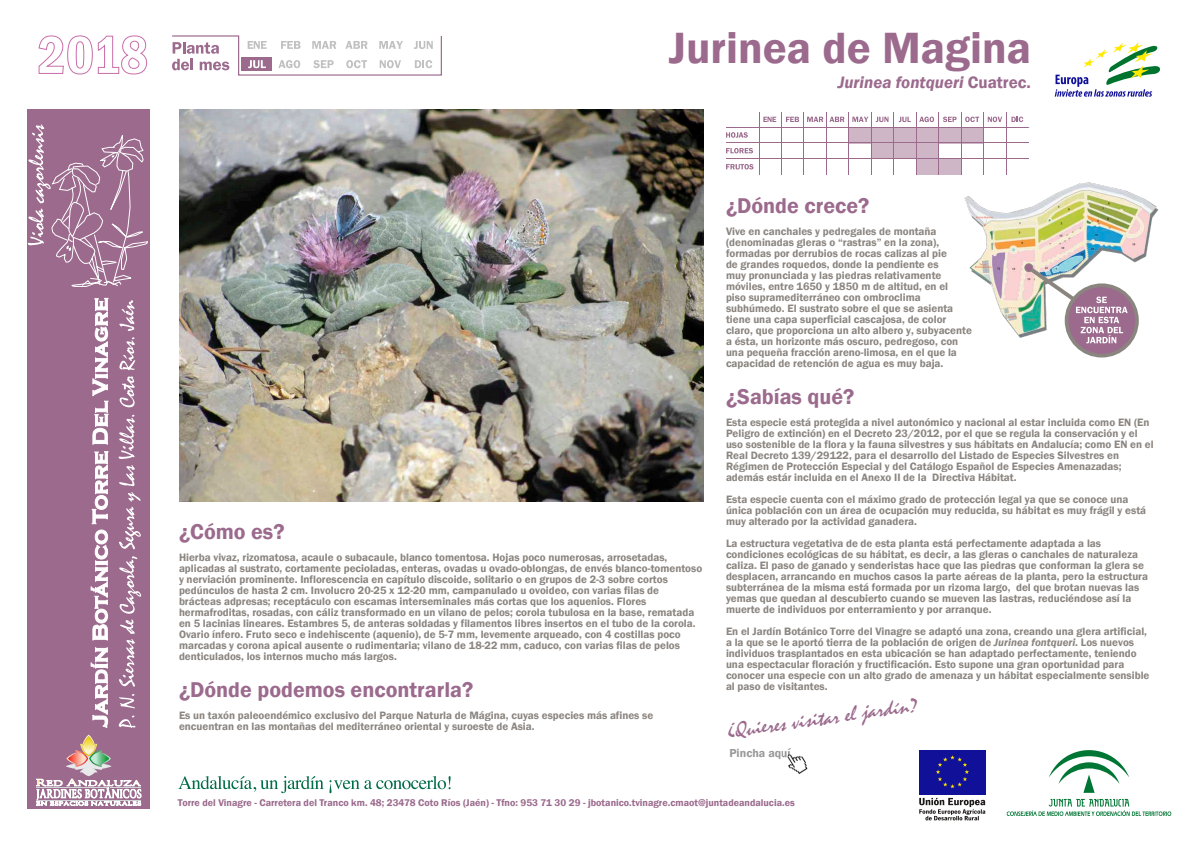
<style>
.page{position:relative;width:1190px;height:841px;background:#fff}
.page>*{position:absolute;margin:0;border:0;box-sizing:border-box;transform-origin:0 0}
.t1{font:600 45px "Franklin Gothic";color:#9b6a8d}
.t2{font:600 22px "Franklin Gothic";color:#9b6a8d}
.t3{font:21.8px "Mistral";color:#9b6a8d}
.t4{font:italic 600 17px "Franklin Gothic";color:#9b6a8d}
.t5{font:600 11.9px "Franklin Gothic";color:#999}
.t6{font:600 11px/11px "Franklin Gothic";color:#8b8580}
.t7{font:600 10px "Franklin Gothic";color:#9b6a8d}
.s1{font-style:normal}
.s2{font-style:italic}
</style>
<div class="page">
<img style="left:179px;top:109px;width:525px;height:393px">
<div style="left:27px;top:109px;width:123px;height:699px;background:#9b6a8d"></div>
<svg style="left:28px;top:124px;width:120px;height:604px"></svg>
<div style="left:916px;top:159px;width:45px;height:16px;background:#ceb6c7"></div>
<div style="left:871px;top:143px;width:67px;height:15px;background:#ceb6c7"></div>
<div style="left:849px;top:127px;width:134px;height:16px;background:#ceb6c7"></div>
<svg style="left:172px;top:35px;width:270px;height:41px"></svg>
<img style="left:784px;top:749px;width:24px;height:25px">
<svg style="left:763px;top:117px;width:13px;height:5px"></svg>
<hr style="left:726px;top:127px;width:303px;height:1px;background:#9b6a8d">
<hr style="left:726px;top:143px;width:303px;height:1px;background:#9b6a8d">
<hr style="left:726px;top:158px;width:303px;height:1px;background:#9b6a8d">
<hr style="left:759px;top:112px;width:1px;height:63px;background:#9b6a8d">
<hr style="left:781px;top:112px;width:1px;height:63px;background:#9b6a8d">
<hr style="left:804px;top:112px;width:1px;height:63px;background:#9b6a8d">
<hr style="left:826px;top:112px;width:1px;height:63px;background:#9b6a8d">
<hr style="left:849px;top:112px;width:1px;height:63px;background:#9b6a8d">
<hr style="left:871px;top:112px;width:1px;height:63px;background:#9b6a8d">
<hr style="left:893px;top:112px;width:1px;height:63px;background:#9b6a8d">
<hr style="left:916px;top:112px;width:1px;height:63px;background:#9b6a8d">
<hr style="left:938px;top:112px;width:1px;height:63px;background:#9b6a8d">
<hr style="left:961px;top:112px;width:1px;height:63px;background:#9b6a8d">
<hr style="left:983px;top:112px;width:1px;height:63px;background:#9b6a8d">
<hr style="left:1006px;top:112px;width:1px;height:63px;background:#9b6a8d">
<svg style="left:786px;top:117px;width:13px;height:5px"></svg>
<svg style="left:807px;top:117px;width:16px;height:5px"></svg>
<svg style="left:830px;top:117px;width:14px;height:5px"></svg>
<svg style="left:852px;top:117px;width:16px;height:5px"></svg>
<svg style="left:876px;top:117px;width:13px;height:5px"></svg>
<svg style="left:899px;top:117px;width:12px;height:5px"></svg>
<svg style="left:919px;top:117px;width:15px;height:5px"></svg>
<svg style="left:943px;top:117px;width:14px;height:5px"></svg>
<svg style="left:965px;top:117px;width:14px;height:5px"></svg>
<svg style="left:988px;top:117px;width:14px;height:5px"></svg>
<svg style="left:1011px;top:117px;width:12px;height:5px"></svg>
<svg style="left:726px;top:132px;width:22px;height:6px"></svg>
<svg style="left:726px;top:148px;width:27px;height:5px"></svg>
<svg style="left:726px;top:164px;width:28px;height:5px"></svg>
<svg style="left:1055px;top:42px;width:105px;height:55px"></svg>
<svg style="left:1049px;top:750px;width:80px;height:43px"></svg>
<svg style="left:1007px;top:799px;width:164px;height:17px"></svg>
<svg style="left:919px;top:798px;width:66px;height:22px"></svg>
<div style="left:919px;top:751px;width:66px;height:44px;background:#101098"></div>
<svg style="left:936px;top:755px;width:33px;height:33px"></svg>
<svg style="left:36px;top:735px;width:105px;height:71px"></svg>
<svg style="left:178px;top:776px;width:273px;height:17px"></svg>
<img style="left:964px;top:182px;width:195px;height:159px">
<svg style="left:1067px;top:285px;width:70px;height:71px"></svg>
<div style="left:1065px;top:283px;width:74px;height:75px;border:4px solid #8b8580;border-radius:50%"></div>
<svg style="left:1023px;top:262px;width:105px;height:81px"></svg>
<div style="left:1025px;top:264px;width:8px;height:8px;background:#9b6a8d;border-radius:50%"></div>
<div style="left:1024px;top:263px;width:9px;height:9px;border:1px solid #8b8580;border-radius:50%"></div>
<svg style="left:38px;top:35px;width:110px;height:40px"></svg>
<h1 class="t1" style="left:669px;top:20px;width:364px">Jurinea de Magina</h1>
<h3 class="t4" style="left:838px;top:71px;width:195px">Jurinea fontqueri <span class="s1">Cuatrec.</span></h3>
<h2 class="t2" style="left:179px;top:518px;width:107px">¿Cómo es?</h2>
<p class="t6" style="left:179px;top:552px;width:525px">Hierba vivaz, rizomatosa, acaule o subacaule, blanco tomentosa. Hojas poco numerosas, arrosetadas, aplicadas al sustrato, cortamente pecioladas, enteras, ovadas u ovado-oblongas, de envés blanco-tomentoso y nerviación prominente. Inflorescencia en capítulo discoide, solitario o en grupos de 2-3 sobre cortos pedúnculos de hasta 2 cm. Involucro 20-25 x 12-20 mm, campanulado u ovoideo, con varias filas de brácteas adpresas; receptáculo con escamas interseminales más cortas que los aquenios. Flores hermafroditas, rosadas, con cáliz transformado en un vilano de pelos; corola tubulosa en la base, rematada en 5 lacinias lineares. Estambres 5, de anteras soldadas y filamentos libres insertos en el tubo de la corola.<br>Ovario ínfero. Fruto seco e indehiscente (aquenio), de 5-7 mm, levemente arqueado, con 4 costillas poco marcadas y corona apical ausente o rudimentaria; vilano de 18-22 mm, caduco, con varias filas de pelos denticulados, los internos mucho más largos.</p>
<h2 class="t2" style="left:179px;top:676px;width:296px">¿Dónde podemos encontrarla?</h2>
<p class="t6" style="left:179px;top:710px;width:476px">Es un taxón paleoendémico exclusivo del Parque Naturla de Mágina, cuyas especies más afines se encuentran en las montañas del mediterráneo oriental y suroeste de Asia.</p>
<h2 class="t2" style="left:726px;top:192px;width:145px">¿Dónde crece?</h2>
<p class="t6" style="left:726px;top:225px;width:247px">Vive en canchales y pedregales de montaña (denominadas gleras o “rastras” en la zona), formadas por derrubios de rocas calizas al pie<br>de grandes roquedos, donde la pendiente es<br>muy pronunciada y las piedras relativamente móviles, entre 1650 y 1850 m de altitud, en el<br>piso supramediterráneo con ombroclima subhúmedo. El sustrato sobre el que se asienta tiene una capa superficial cascajosa, de color claro, que proporciona un alto albero y, subyacente a ésta, un horizonte más oscuro, pedregoso, con una pequeña fracción areno-limosa, en el que la capacidad de retención de agua es muy baja.</p>
<h2 class="t2" style="left:726px;top:383px;width:130px">¿Sabías qué?</h2>
<p class="t6" style="left:726px;top:417px;width:429px">Esta especie está protegida a nivel autonómico y nacional al estar incluida como EN (En Peligro de extinción) en el Decreto 23/2012, por el que se regula la conservación y el uso sostenible de la flora y la fauna silvestres y sus hábitats en Andalucía; como EN en el Real Decreto 139/29122, para el desarrollo del Listado de Especies Silvestres en Régimen de Protección Especial y del Catálogo Español de Especies Amenazadas; además estár incluida en el Anexo II de la Directiva Hábitat.</p>
<p class="t6" style="left:726px;top:494px;width:422px">Esta especie cuenta con el máximo grado de protección legal ya que se conoce una única población con un área de ocupación muy reducida, su hábitat es muy frágil y está muy alterado por la actividad ganadera.</p>
<p class="t6" style="left:726px;top:538px;width:424px">La estructura vegetativa de de esta planta está perfectamente adaptada a las condiciones ecológicas de su hábitat, es decir, a las gleras o canchales de naturaleza caliza. El paso de ganado y senderistas hace que las piedras que conforman la glera se desplacen, arrancando en muchos casos la parte aéreas de la planta, pero la estructura subterránea de la misma está formada por un rizoma largo, del que brotan nuevas las yemas que quedan al descubierto cuando se mueven las lastras, reduciéndose así la muerte de individuos por enterramiento y por arranque.</p>
<p class="t6" style="left:726px;top:626px;width:425px">En el Jardín Botánico Torre del Vinagre se adaptó una zona, creando una glera artificial, a la que se le aportó tierra de la población de origen de <span class="s2">Jurinea fontqueri</span>. Los nuevos individuos trasplantados en esta ubicación se han adaptado perfectamente, teniendo una espectacular floración y fructificación. Esto supone una gran oportunidad para conocer una especie con un alto grado de amenaza y un hábitat especialmente sensible al paso de visitantes.</p>
<h3 class="t3" style="left:724px;top:718px;width:194px;rotate:-8deg">¿Quieres visitar el jardín?</h3>
<p class="t5" style="left:729px;top:746px;width:63px">Pincha aquí</p>
<p class="t7" style="left:178px;top:797px;width:618px">Torre del Vinagre - Carretera del Tranco km. 48; 23478 Coto Ríos (Jaén) - Tfno: 953 71 30 29 - jbotanico.tvinagre.cmaot@juntadeandalucia.es</p>
</div>
